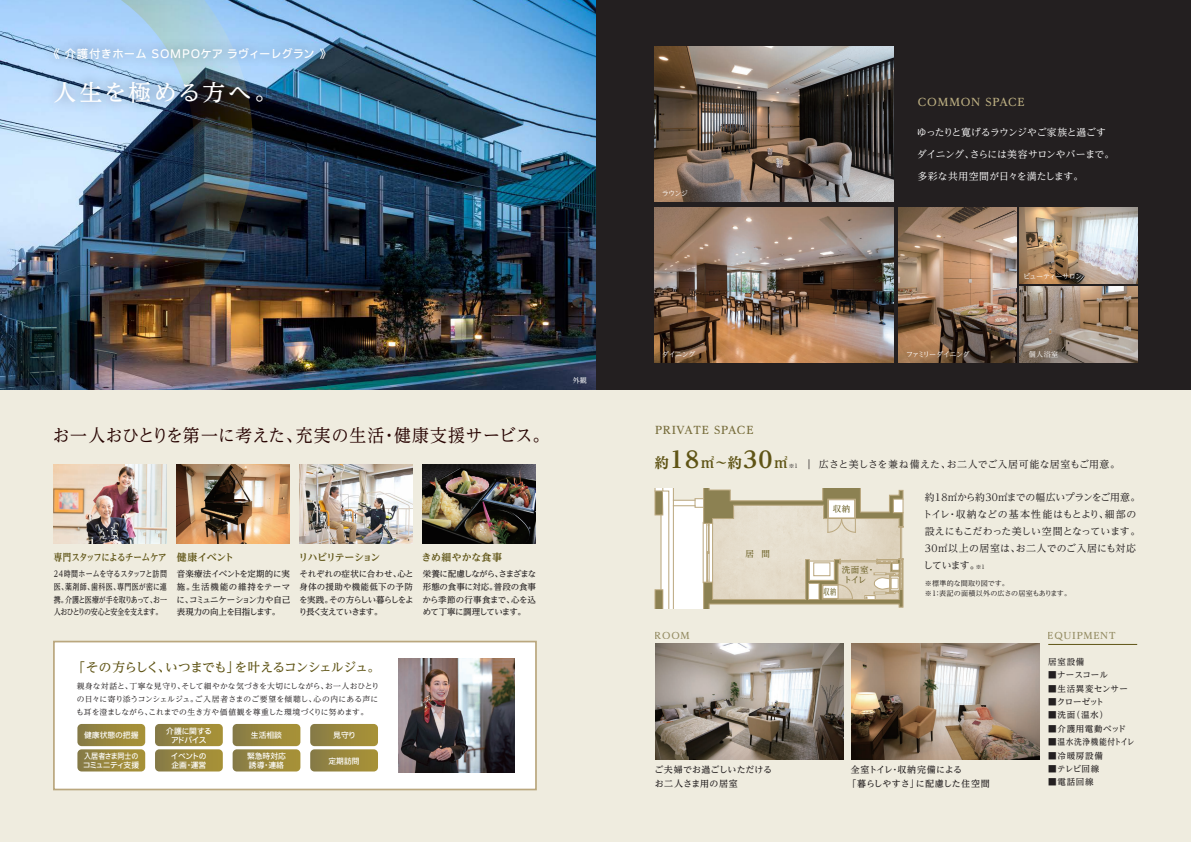
<style>
.page{position:relative;width:1191px;height:842px;background:#efecdf}
.page>*{position:absolute;margin:0;border:0;box-sizing:border-box;transform-origin:0 0}
.t1{font:500 22.7px "UD Reimin Pro";letter-spacing:.08em;color:#fff}
.t2{font:17.7px "UD Reimin Pro";letter-spacing:.025em;color:#260200;scale:.95 1}
.t3{font:700 expanded 14.2px "UD Reimin Pro";color:#5f5415}
.t4{font:500 12.8px "UD Reimin Pro";letter-spacing:-.065em;color:#5f5415}
.t5{font:500 11.3px "Iwa UCDA Goth Std";letter-spacing:.015em;color:#fff}
.t6{font:700 10.6px "UD Reimin Pro";letter-spacing:.04em;color:#5f5415}
.t7{font:700 10.6px "UD Reimin Pro";letter-spacing:.065em;color:#bbae81}
.t8{font:9.9px/17px "UD Reimin Pro";letter-spacing:.015em;color:#231f20}
.t9{font:9.9px "UD Reimin Pro";letter-spacing:-.025em;color:#fff}
.t10{font:9.9px "UD Reimin Pro";letter-spacing:.02em;color:#fff}
.t11{font:700 9.9px "UD Reimin Pro";letter-spacing:-.035em;color:#5f5415;scale:.85 1}
.t12{font:700 9.9px "UD Reimin Pro";letter-spacing:-.1em;color:#5f5415}
.t13{font:700 9.9px "UD Reimin Pro";letter-spacing:.015em;color:#5f5415}
.t14{font:700 9.9px "UD Reimin Pro";letter-spacing:-.035em;color:#5f5415}
.t15{font:700 9.2px "UD Reimin Pro";letter-spacing:.075em;color:#5f5415}
.t16{font:500 9px/13.4px "UD Reimin Pro";letter-spacing:.005em;color:#231f20}
.t17{font:500 8.5px/12.8px "UD Reimin Pro";letter-spacing:-.025em;color:#231f20;text-align:justify}
.t18{font:500 8.5px/12.8px "UD Reimin Pro";letter-spacing:-.025em;color:#231f20;text-align:justify;scale:.82 1}
.t19{font:500 8.5px "UD Reimin Pro";letter-spacing:.085em;color:#231f20}
.t20{font:8.5px "UD Reimin Pro";letter-spacing:.075em;color:#5f5415}
.t21{font:500 8.5px "UD Reimin Pro";letter-spacing:.055em;color:#231f20}
.t22{font:500 8.5px "UD Reimin Pro";letter-spacing:.07em;color:#231f20}
.t23{font:8.5px "UD Reimin Pro";letter-spacing:.075em;color:#5f5415;scale:.73 1}
.t24{font:7.8px/13px "UD Reimin Pro";letter-spacing:.01em;color:#231f20;text-align:justify}
.t25{font:500 7.8px/9px "Iwa UCDA Goth Std";letter-spacing:-.01em;color:#fff}
.t26{font:500 7.8px/9px "Iwa UCDA Goth Std";letter-spacing:-.06em;color:#fff;scale:.9 1}
.t27{font:500 7.8px/9px "Iwa UCDA Goth Std";letter-spacing:-.04em;color:#fff;text-align:center}
.t28{font:500 7.8px/9px "Iwa UCDA Goth Std";letter-spacing:-.075em;color:#fff}
.t29{font:7.1px "UD Reimin Pro";letter-spacing:-.085em;color:#fff}
.t30{font:7.1px/10px "UD Reimin Pro";letter-spacing:.01em;color:#231f20}
.s1{font-size:22.7px}
.s2{font-size:5.7px}
</style>
<div class="page">
<div style="left:595px;top:0;width:596px;height:389px;background:#231f20"></div>
<img style="left:0;top:0;width:595px;height:389px">
<img style="left:17px;top:0;width:236px;height:378px">
<img style="left:655px;top:47px;width:238px;height:154px">
<img style="left:655px;top:208px;width:238px;height:154px">
<img style="left:1019px;top:208px;width:118px;height:76px">
<img style="left:1019px;top:286px;width:118px;height:76px">
<img style="left:898px;top:208px;width:118px;height:154px">
<img style="left:36px;top:31px;width:307px;height:96px">
<hr style="left:1048px;top:644px;width:89px;height:1px;background:#5f5415">
<img style="left:851px;top:643px;width:188px;height:117px">
<img style="left:655px;top:643px;width:188px;height:117px">
<div style="left:53px;top:641px;width:484px;height:149px;background:#fff;border:2px solid #baa77e"></div>
<img style="left:177px;top:464px;width:113px;height:80px">
<img style="left:300px;top:464px;width:113px;height:80px">
<img style="left:423px;top:464px;width:113px;height:80px">
<svg style="left:77px;top:724px;width:68px;height:47px;background:#a1914d"></svg>
<svg style="left:155px;top:724px;width:68px;height:47px;background:#a0904d"></svg>
<svg style="left:233px;top:724px;width:67px;height:47px;background:#a0904b"></svg>
<svg style="left:310px;top:724px;width:68px;height:47px;background:#a0904d"></svg>
<img style="left:398px;top:658px;width:116px;height:115px">
<img style="left:54px;top:464px;width:113px;height:80px">
<svg style="left:655px;top:488px;width:248px;height:120px"></svg>
<h3 class="t5" style="left:48px;top:46px;width:284px">《 介護付きホーム SOMPOケア ラヴィーレグラン 》</h3>
<h1 class="t1" style="left:54px;top:74px;width:225px">人生を極める方へ。</h1>
<h2 class="t2" style="left:53px;top:421px;width:524px">お一人おひとりを第一に考えた、充実の生活・健康支援サービス。</h2>
<p class="t29" style="left:573px;top:375px;width:16px">外観</p>
<p class="t11" style="left:54px;top:549px;width:134px">専門スタッフによるチームケア</p>
<p class="t14" style="left:177px;top:549px;width:59px">健康イベント</p>
<p class="t12" style="left:299px;top:549px;width:83px">リハビリテーション</p>
<p class="t13" style="left:421px;top:549px;width:82px">きめ細やかな食事</p>
<p class="t18" style="left:54px;top:567px;width:139px">24時間ホームを守るスタッフと訪問医、薬剤師、歯科医、専門医が密に連携。介護と医療が手を取りあって、お一人おひとりの安心と安全を支えます。</p>
<p class="t17" style="left:176px;top:567px;width:115px">音楽療法イベントを定期的に実施。生活機能の維持をテーマに、コミュニケーション力や自己表現力の向上を目指します。</p>
<p class="t17" style="left:299px;top:567px;width:117px">それぞれの症状に合わせ、心と身体の援助や機能低下の予防を実践。その方らしい暮らしをより長く支えていきます。</p>
<p class="t17" style="left:422px;top:567px;width:115px">栄養に配慮しながら、さまざまな形態の食事に対応。普段の食事から季節の行事食まで、心を込めて丁寧に調理しています。</p>
<h3 class="t4" style="left:72px;top:657px;width:309px">「その方らしく、いつまでも」を叶えるコンシェルジュ。</h3>
<p class="t24" style="left:76px;top:679px;width:304px">親身な対話と、丁寧な見守り、そして細やかな気づきを大切にしながら、お一人おひとりの日々に寄り添うコンシェルジュ。ご入居者さまのご要望を傾聴し、心の内にある声にも耳を澄ましながら、これまでの生き方や価値観を尊重した環境づくりに努めます。</p>
<p class="t25" style="left:84px;top:730px;width:56px">健康状態の把握</p>
<p class="t27" style="left:166px;top:726px;width:47px">介護に関するアドバイス</p>
<p class="t25" style="left:251px;top:730px;width:33px">生活相談</p>
<p class="t25" style="left:333px;top:730px;width:24px">見守り</p>
<p class="t26" style="left:83px;top:751px;width:64px">入居者さま同士のコミュニティ支援</p>
<p class="t28" style="left:171px;top:751px;width:37px">イベントの企画・運営</p>
<p class="t25" style="left:247px;top:751px;width:40px">緊急時対応誘導・連絡</p>
<p class="t25" style="left:328px;top:756px;width:33px">定期訪問</p>
<p class="t29" style="left:661px;top:187px;width:28px">ラウンジ</p>
<p class="t7" style="left:918px;top:93px;width:108px">COMMON SPACE</p>
<p class="t9" style="left:917px;top:124px;width:190px">ゆったりと寛げるラウンジやご家族と過ごす</p>
<p class="t9" style="left:916px;top:146px;width:199px">ダイニング、さらには美容サロンやバーまで。</p>
<p class="t10" style="left:917px;top:168px;width:168px">多彩な共用空間が日々を満たします。</p>
<p class="t29" style="left:1023px;top:271px;width:60px">ビューティーサロン</p>
<p class="t29" style="left:661px;top:348px;width:35px">ダイニング</p>
<p class="t29" style="left:906px;top:348px;width:65px">ファミリーダイニング</p>
<p class="t29" style="left:1028px;top:348px;width:31px">個人浴室</p>
<p class="t6" style="left:655px;top:421px;width:100px">PRIVATE SPACE</p>
<h3 class="t3" style="left:654px;top:451px;width:135px">約<span class="s1">18</span>㎡～約<span class="s1">30</span>㎡</h3>
<p class="t8" style="left:788px;top:455px;width:333px"><span class="s2">※1</span> ｜ 広さと美しさを兼ね備えた、お二人でご入居可能な居室もご用意。</p>
<p class="t20" style="left:745px;top:547px;width:26px">居 間</p>
<p class="t20" style="left:832px;top:502px;width:19px">収納</p>
<p class="t20" style="left:841px;top:563px;width:35px">洗面室・</p>
<p class="t23" style="left:823px;top:584px;width:19px">収納</p>
<p class="t20" style="left:843px;top:573px;width:24px">トイレ</p>
<p class="t8" style="left:922px;top:489px;width:219px">約18㎡から約30㎡までの幅広いプランをご用意。トイレ・収納などの基本性能はもとより、細部の設えにもこだわった美しい空間となっています。<br>30㎡以上の居室は、お二人でのご入居にも対応しています。<span class="s2">※1</span></p>
<p class="t30" style="left:924px;top:578px;width:148px">※標準的な間取り図です。<br>※1：表記の面積以外の広さの居室もあります。</p>
<p class="t15" style="left:654px;top:628px;width:36px">ROOM</p>
<p class="t15" style="left:1047px;top:628px;width:70px">EQUIPMENT</p>
<p class="t16" style="left:654px;top:763px;width:119px">ご夫婦でお過ごしいただけるお二人さま用の居室</p>
<p class="t16" style="left:847px;top:763px;width:144px;text-indent:3px">全室トイレ・収納完備による<br>「暮らしやすさ」に配慮した住空間</p>
<p class="t17" style="left:1048px;top:655px;width:38px">居室設備</p>
<p class="t17" style="left:1048px;top:668px;width:61px">■ナースコール</p>
<p class="t21" style="left:1048px;top:681px;width:81px">■生活異変センサー</p>
<p class="t17" style="left:1048px;top:695px;width:57px">■クローゼット</p>
<p class="t17" style="left:1048px;top:709px;width:61px">■洗面（温水）</p>
<p class="t22" style="left:1048px;top:722px;width:79px">■介護用電動ベッド</p>
<p class="t19" style="left:1048px;top:735px;width:88px">■温水洗浄機能付トイレ</p>
<p class="t17" style="left:1048px;top:749px;width:56px">■冷暖房設備</p>
<p class="t17" style="left:1048px;top:762px;width:52px">■テレビ回線</p>
<p class="t17" style="left:1048px;top:775px;width:47px">■電話回線</p>
</div>
